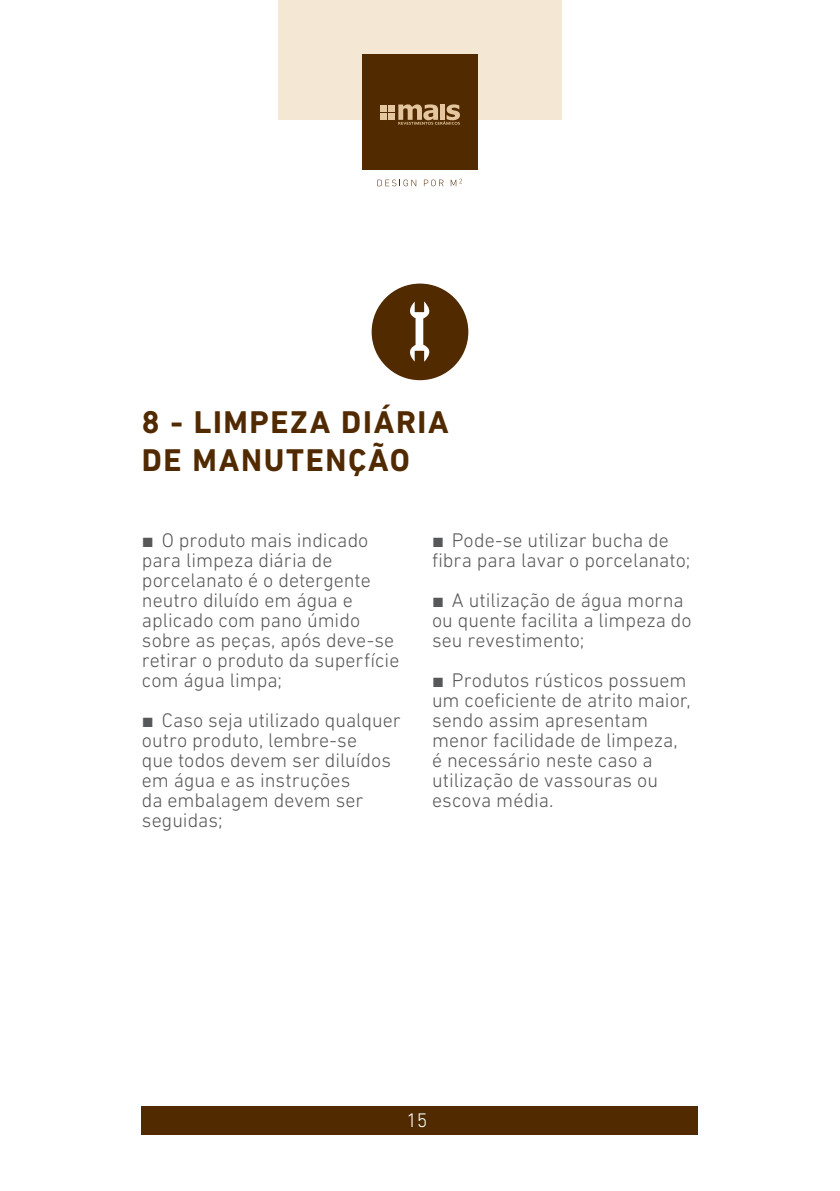
<style>
.page{position:relative;width:840px;height:1191px;background:#fff}
.page>*{position:absolute;margin:0;border:0;box-sizing:border-box;transform-origin:0 0}
.t1{font:700 32px/38.4px "DIN Next LT Pro";letter-spacing:.05em;color:#512a00}
.t2{font:300 20px/20px "DIN Next LT Pro";color:#57585a}
.t3{font:300 20px "DIN Next LT Pro";color:#fff}
.s1{font-family:"Arial";font-weight:900}
</style>
<div class="page">
<div style="left:278px;top:0;width:283px;height:120px;background:#f4e7d4"></div>
<div style="left:142px;top:1106px;width:555px;height:28px;background:#512a00"></div>
<div style="left:362px;top:54px;width:115px;height:116px;background:#512a00"></div>
<div style="left:380px;top:113px;width:7px;height:7px;background:#e4c79e"></div>
<div style="left:380px;top:104px;width:7px;height:7px;background:#e4c79e"></div>
<div style="left:388px;top:113px;width:7px;height:7px;background:#e4c79e"></div>
<div style="left:388px;top:104px;width:7px;height:7px;background:#e4c79e"></div>
<svg style="left:398px;top:104px;width:61px;height:21px"></svg>
<svg style="left:377px;top:180px;width:39px;height:6px"></svg>
<svg style="left:423px;top:180px;width:20px;height:6px"></svg>
<svg style="left:450px;top:179px;width:11px;height:7px"></svg>
<div style="left:371px;top:283px;width:97px;height:97px;background:#512a00;border-radius:50%"></div>
<svg style="left:410px;top:301px;width:19px;height:61px"></svg>
<h1 class="t1" style="left:142px;top:402px;width:308px">8 - LIMPEZA DIÁRIA<br>DE MANUTENÇÃO</h1>
<p class="t2" style="left:142px;top:530px;width:259px"><span class="s1">■</span> O produto mais indicado para limpeza diária de porcelanato é o detergente neutro diluído em água e aplicado com pano úmido sobre as peças, após deve-se retirar o produto da superfície com água limpa;</p>
<p class="t2" style="left:142px;top:710px;width:260px"><span class="s1">■</span> Caso seja utilizado qualquer outro produto, lembre-se<br>que todos devem ser diluídos em água e as instruções<br>da embalagem devem ser seguidas;</p>
<p class="t2" style="left:432px;top:530px;width:259px"><span class="s1">■</span> Pode-se utilizar bucha de fibra para lavar o porcelanato;</p>
<p class="t2" style="left:432px;top:590px;width:261px"><span class="s1">■</span> A utilização de água morna ou quente facilita a limpeza do seu revestimento;</p>
<p class="t2" style="left:432px;top:670px;width:260px"><span class="s1">■</span> Produtos rústicos possuem um coeficiente de atrito maior, sendo assim apresentam menor facilidade de limpeza, é necessário neste caso a utilização de vassouras ou escova média.</p>
<p class="t3" style="left:406px;top:1108px;width:23px">15</p>
</div>
